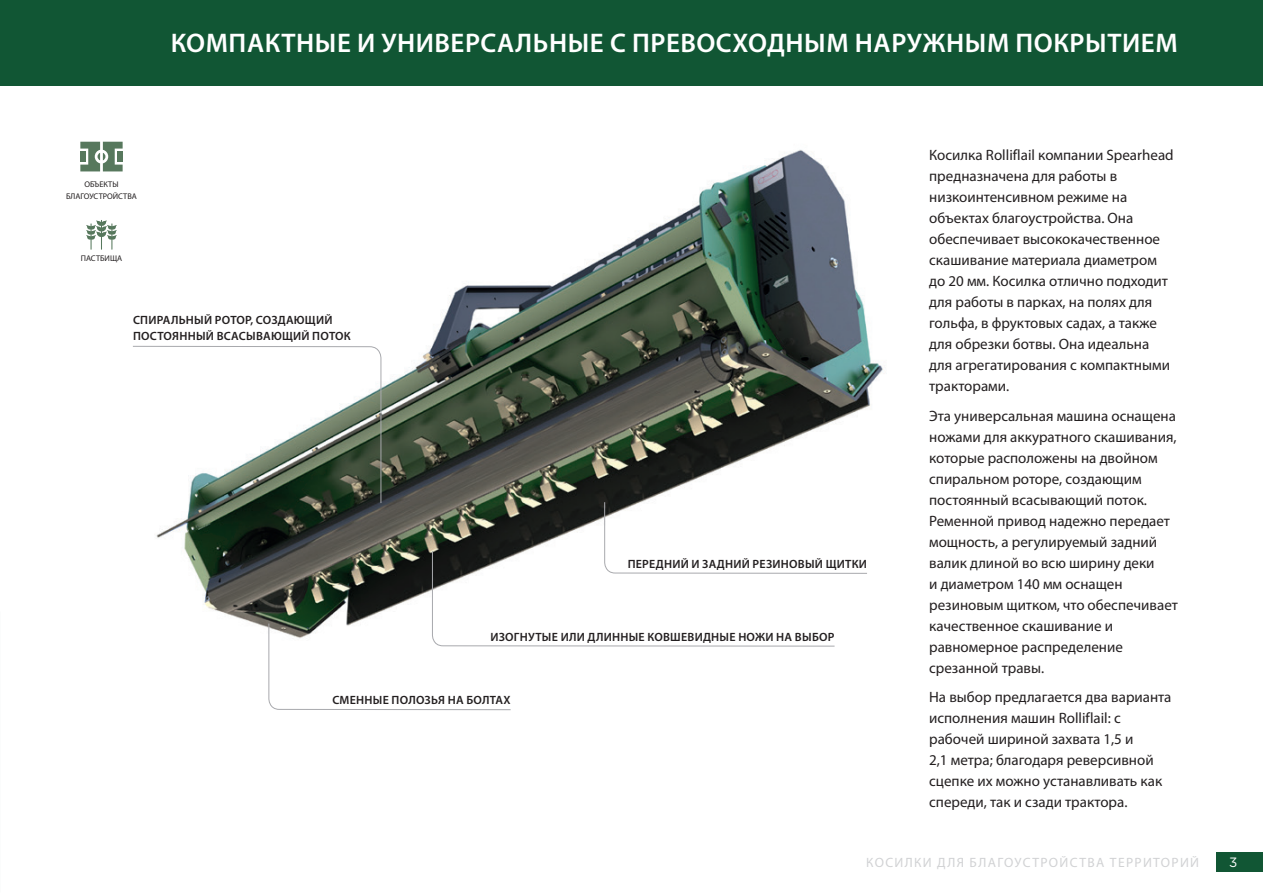
<style>
.page{position:relative;width:1263px;height:893px;background:#fff}
.page>*{position:absolute;margin:0;border:0;box-sizing:border-box;transform-origin:0 0}
.t1{font:600 27px "Myriad Pro";letter-spacing:.02em;color:#fff}
.t2{font:15px/21px "Myriad Pro";color:#231f20}
.t3{font:13.5px "Myriad Pro";letter-spacing:.1em;color:#d1d2d4}
.t4{font:13.5px "Gotham HTF";color:#fff}
.t5{font:600 12px/16.5px "Myriad Pro";letter-spacing:.02em;color:#231f20}
.t6{font:8.25px/11.4px "Myriad Pro";color:#231f20;text-align:center}
</style>
<div class="page">
<img style="left:154px;top:149px;width:730px;height:258px">
<div style="left:0;top:0;width:1263px;height:85px;background:#115634"></div>
<svg style="left:133px;top:346px;width:735px;height:364px"></svg>
<svg style="left:80px;top:142px;width:43px;height:29px"></svg>
<div style="left:118px;top:151px;width:5px;height:11px;background:#57785d"></div>
<svg style="left:86px;top:220px;width:31px;height:30px"></svg>
<div style="left:1216px;top:853px;width:47px;height:19px;background:#115634"></div>
<h1 class="t1" style="left:171px;top:26px;width:1008px">КОМПАКТНЫЕ И УНИВЕРСАЛЬНЫЕ С ПРЕВОСХОДНЫМ НАРУЖНЫМ ПОКРЫТИЕМ</h1>
<p class="t6" style="left:66px;top:179px;width:72px">ОБЪЕКТЫ<br>БЛАГОУСТРОЙСТВА</p>
<p class="t6" style="left:81px;top:252px;width:43px">ПАСТБИЩА</p>
<p class="t5" style="left:133px;top:311px;width:219px">СПИРАЛЬНЫЙ РОТОР, СОЗДАЮЩИЙ<br>ПОСТОЯННЫЙ ВСАСЫВАЮЩИЙ ПОТОК</p>
<p class="t5" style="left:628px;top:555px;width:241px">ПЕРЕДНИЙ И ЗАДНИЙ РЕЗИНОВЫЙ ЩИТКИ</p>
<p class="t5" style="left:490px;top:628px;width:345px">ИЗОГНУТЫЕ ИЛИ ДЛИННЫЕ КОВШЕВИДНЫЕ НОЖИ НА ВЫБОР</p>
<p class="t5" style="left:332px;top:691px;width:180px">СМЕННЫЕ ПОЛОЗЬЯ НА БОЛТАХ</p>
<p class="t2" style="left:929px;top:144px;width:246px">Косилка Rolliflail компании Spearhead предназначена для работы в низкоинтенсивном режиме на объектах благоустройства. Она обеспечивает высококачественное скашивание материала диаметром до 20 мм. Косилка отлично подходит для работы в парках, на полях для гольфа, в фруктовых садах, а также для обрезки ботвы. Она идеальна для агрегатирования с компактными тракторами.</p>
<p class="t2" style="left:929px;top:405px;width:250px">Эта универсальная машина оснащена ножами для аккуратного скашивания, которые расположены на двойном спиральном роторе, создающим постоянный всасывающий поток.<br>Ременной привод надежно передает мощность, а регулируемый задний валик длиной во всю ширину деки<br>и диаметром 140 мм оснащен резиновым щитком, что обеспечивает качественное скашивание и равномерное распределение срезанной травы.</p>
<p class="t2" style="left:929px;top:686px;width:244px">На выбор предлагается два варианта исполнения машин Rolliflail: с рабочей шириной захвата 1,5 и<br>2,1 метра; благодаря реверсивной сцепке их можно устанавливать как спереди, так и сзади трактора.</p>
<p class="t3" style="left:866px;top:854px;width:334px">КОСИЛКИ ДЛЯ БЛАГОУСТРОЙСТВА ТЕРРИТОРИЙ</p>
<p class="t4" style="left:1229px;top:854px;width:10px">3</p>
</div>
